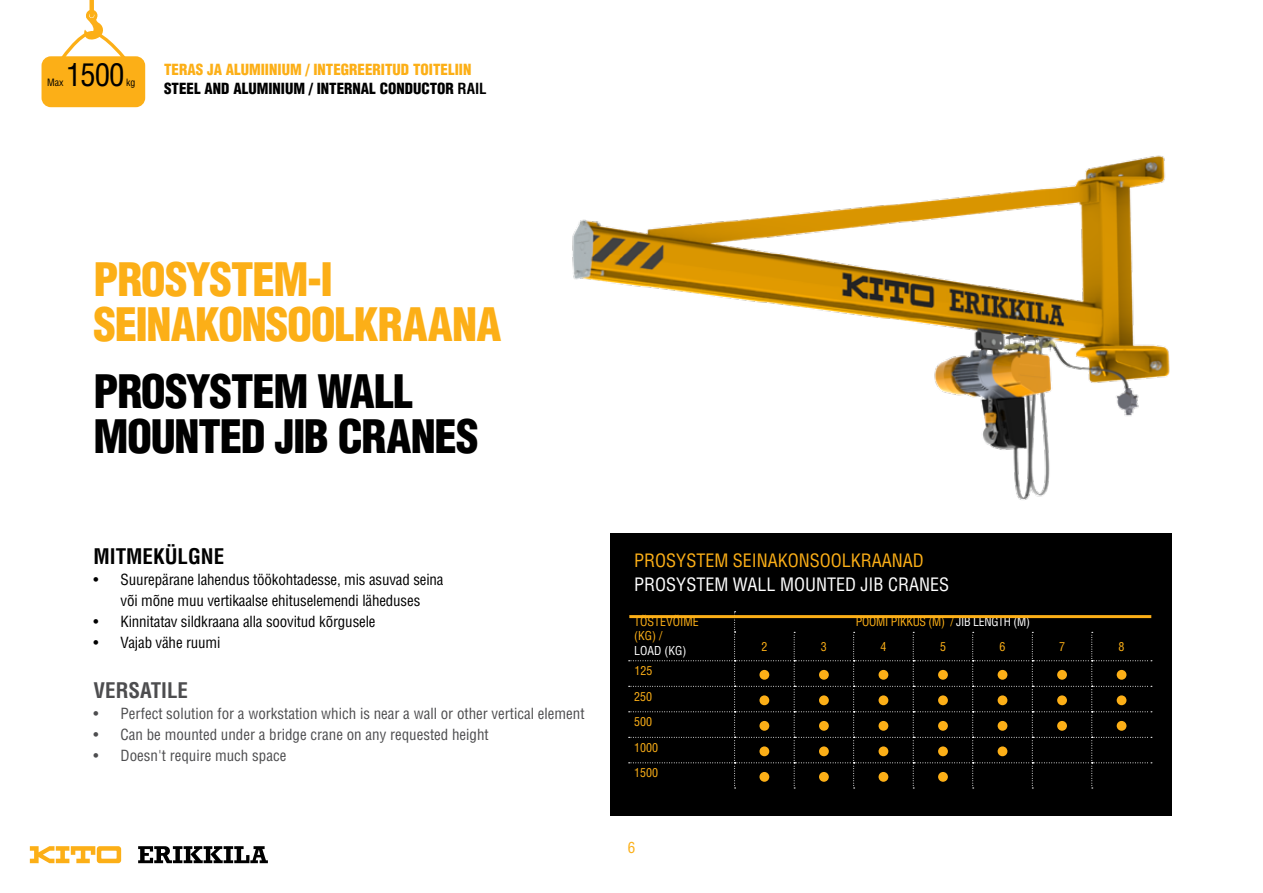
<style>
.page{position:relative;width:1263px;height:893px;background:#fff}
.page>*{position:absolute;margin:0;border:0;box-sizing:border-box;transform-origin:0 0}
.t1{font:900 condensed 45px/45px "Helvetica LT Std";letter-spacing:-.025em;color:#fcaf17}
.t2{font:900 condensed 45px/45px "Helvetica LT Pro";letter-spacing:-.03em;color:#000}
.t3{font:condensed 30.6px "Helvetica LT Std";color:#000}
.t4{font:700 condensed 21px "Helvetica LT Pro";color:#000}
.t5{font:700 condensed 21px "Helvetica LT Pro";color:#4d4d4f}
.t6{font:condensed 18px "Helvetica LT Std";color:#fff}
.t7{font:condensed 18px "Helvetica LT Std";color:#fcaf17}
.t8{font:condensed 15px/21px "Helvetica LT Std";letter-spacing:-.01em;color:#000;text-align:center}
.t9{font:condensed 15px "Helvetica LT Std";color:#4d4d4f}
.t10{font:900 condensed 15px "Helvetica LT Std";color:#fcaf17}
.t11{font:900 condensed 15px "Helvetica LT Pro";color:#000}
.t12{font:condensed 15px "Helvetica LT Std";color:#fcaf17}
.t13{font:condensed 12px/25.5px "Helvetica LT Std";color:#fcaf17}
.t14{font:condensed 12px "Helvetica LT Std";letter-spacing:-.02em;color:#fcaf17}
.t15{font:condensed 12px "Helvetica LT Std";color:#fff}
.t16{font:condensed 9.9px "Helvetica LT Std";color:#000}
.s1{font-weight:700}
.s2{color:#fff}
</style>
<div class="page">
<div style="left:610px;top:533px;width:561px;height:283px;background:#000"></div>
<img style="left:572px;top:155px;width:600px;height:404px">
<svg style="left:629px;top:611px;width:523px;height:178px"></svg>
<div style="left:759px;top:670px;width:10px;height:10px;background:#fcaf17;border-radius:50%"></div>
<div style="left:819px;top:670px;width:10px;height:10px;background:#fcaf17;border-radius:50%"></div>
<div style="left:878px;top:670px;width:10px;height:10px;background:#fcaf17;border-radius:50%"></div>
<div style="left:938px;top:670px;width:10px;height:10px;background:#fcaf17;border-radius:50%"></div>
<div style="left:997px;top:670px;width:10px;height:10px;background:#fcaf17;border-radius:50%"></div>
<div style="left:1057px;top:670px;width:10px;height:10px;background:#fcaf17;border-radius:50%"></div>
<div style="left:1117px;top:670px;width:9px;height:10px;background:#fcaf17;border-radius:50%"></div>
<div style="left:759px;top:695px;width:10px;height:10px;background:#fcaf17;border-radius:50%"></div>
<div style="left:819px;top:695px;width:10px;height:10px;background:#fcaf17;border-radius:50%"></div>
<div style="left:878px;top:695px;width:10px;height:10px;background:#fcaf17;border-radius:50%"></div>
<div style="left:938px;top:695px;width:10px;height:10px;background:#fcaf17;border-radius:50%"></div>
<div style="left:997px;top:695px;width:10px;height:10px;background:#fcaf17;border-radius:50%"></div>
<div style="left:1057px;top:695px;width:10px;height:10px;background:#fcaf17;border-radius:50%"></div>
<div style="left:1117px;top:695px;width:9px;height:10px;background:#fcaf17;border-radius:50%"></div>
<div style="left:759px;top:721px;width:10px;height:10px;background:#fcaf17;border-radius:50%"></div>
<div style="left:819px;top:721px;width:10px;height:10px;background:#fcaf17;border-radius:50%"></div>
<div style="left:878px;top:721px;width:10px;height:10px;background:#fcaf17;border-radius:50%"></div>
<div style="left:938px;top:721px;width:10px;height:10px;background:#fcaf17;border-radius:50%"></div>
<div style="left:997px;top:721px;width:10px;height:10px;background:#fcaf17;border-radius:50%"></div>
<div style="left:1057px;top:721px;width:10px;height:10px;background:#fcaf17;border-radius:50%"></div>
<div style="left:1117px;top:721px;width:9px;height:10px;background:#fcaf17;border-radius:50%"></div>
<div style="left:759px;top:746px;width:10px;height:10px;background:#fcaf17;border-radius:50%"></div>
<div style="left:819px;top:746px;width:10px;height:10px;background:#fcaf17;border-radius:50%"></div>
<div style="left:878px;top:746px;width:10px;height:10px;background:#fcaf17;border-radius:50%"></div>
<div style="left:938px;top:746px;width:10px;height:10px;background:#fcaf17;border-radius:50%"></div>
<div style="left:997px;top:746px;width:10px;height:10px;background:#fcaf17;border-radius:50%"></div>
<div style="left:759px;top:772px;width:10px;height:10px;background:#fcaf17;border-radius:50%"></div>
<div style="left:819px;top:772px;width:10px;height:10px;background:#fcaf17;border-radius:50%"></div>
<div style="left:878px;top:772px;width:10px;height:10px;background:#fcaf17;border-radius:50%"></div>
<div style="left:938px;top:772px;width:10px;height:10px;background:#fcaf17;border-radius:50%"></div>
<hr style="left:629px;top:615px;width:522px;height:3px;background:#fcaf17">
<div style="left:86px;top:10px;width:11px;height:11px;border:3px solid #fcaf17;border-radius:50%"></div>
<div style="left:89px;top:0;width:5px;height:15px;background:#fcaf17"></div>
<svg style="left:62px;top:15px;width:63px;height:41px"></svg>
<div style="left:42px;top:56px;width:103px;height:51px;background:#fcaf17;border-radius:9px"></div>
<svg style="left:30px;top:846px;width:91px;height:17px"></svg>
<svg style="left:138px;top:846px;width:130px;height:17px"></svg>
<h2 class="t3" style="left:66px;top:55px;width:60px">1500</h2>
<p class="t16" style="left:47px;top:76px;width:18px">Max</p>
<p class="t16" style="left:126px;top:76px;width:11px">kg</p>
<p class="t10" style="left:164px;top:60px;width:309px">TERAS JA ALUMIINIUM / INTEGREERITUD TOITELIIN</p>
<p class="t11" style="left:164px;top:79px;width:324px">STEEL AND ALUMINIUM / INTERNAL CONDUCTOR <span class="s1">RAIL</span></p>
<h1 class="t1" style="left:94px;top:257px;width:409px">PROSYSTEM-I<br>SEINAKONSOOLKRAANA</h1>
<h1 class="t2" style="left:94px;top:369px;width:387px">PROSYSTEM WALL<br>MOUNTED JIB CRANES</h1>
<h3 class="t4" style="left:94px;top:543px;width:132px">MITMEKÜLGNE</h3>
<p class="t8" style="left:94px;top:569px;width:352px">• Suurepärane lahendus töökohtadesse, mis asuvad seina või mõne muu vertikaalse ehituselemendi läheduses</p>
<p class="t8" style="left:94px;top:611px;width:283px">• Kinnitatav sildkraana alla soovitud kõrgusele</p>
<p class="t8" style="left:94px;top:632px;width:128px">• Vajab vähe ruumi</p>
<h3 class="t5" style="left:94px;top:676px;width:96px">VERSATILE</h3>
<p class="t9" style="left:94px;top:704px;width:492px">• Perfect solution for a workstation which is near a wall or other vertical element</p>
<p class="t9" style="left:94px;top:725px;width:397px">• Can be mounted under a bridge crane on any requested height</p>
<p class="t9" style="left:94px;top:746px;width:194px">• Doesn't require much space</p>
<p class="t7" style="left:634px;top:549px;width:291px">PROSYSTEM SEINAKONSOOLKRAANAD</p>
<p class="t6" style="left:634px;top:573px;width:316px">PROSYSTEM WALL MOUNTED JIB CRANES</p>
<p class="t13" style="left:634px;top:614px;width:66px;line-height:14.4px">TÕSTEVÕIME (KG) /</p>
<p class="t15" style="left:634px;top:643px;width:54px">LOAD (KG)</p>
<p class="t14" style="left:856px;top:614px;width:176px">POOMI PIKKUS (M) / <span class="s2">JIB LENGTH (M)</span></p>
<p class="t13" style="left:761px;top:633px;width:7px">2</p>
<p class="t13" style="left:821px;top:633px;width:7px">3</p>
<p class="t13" style="left:880px;top:633px;width:7px">4</p>
<p class="t13" style="left:940px;top:633px;width:7px">5</p>
<p class="t13" style="left:999px;top:633px;width:7px">6</p>
<p class="t13" style="left:1059px;top:633px;width:7px">7</p>
<p class="t13" style="left:1118px;top:633px;width:7px">8</p>
<p class="t13" style="left:634px;top:658px;width:26px">125<br>250<br>500<br>1000<br>1500</p>
<p class="t12" style="left:628px;top:838px;width:9px">6</p>
</div>
